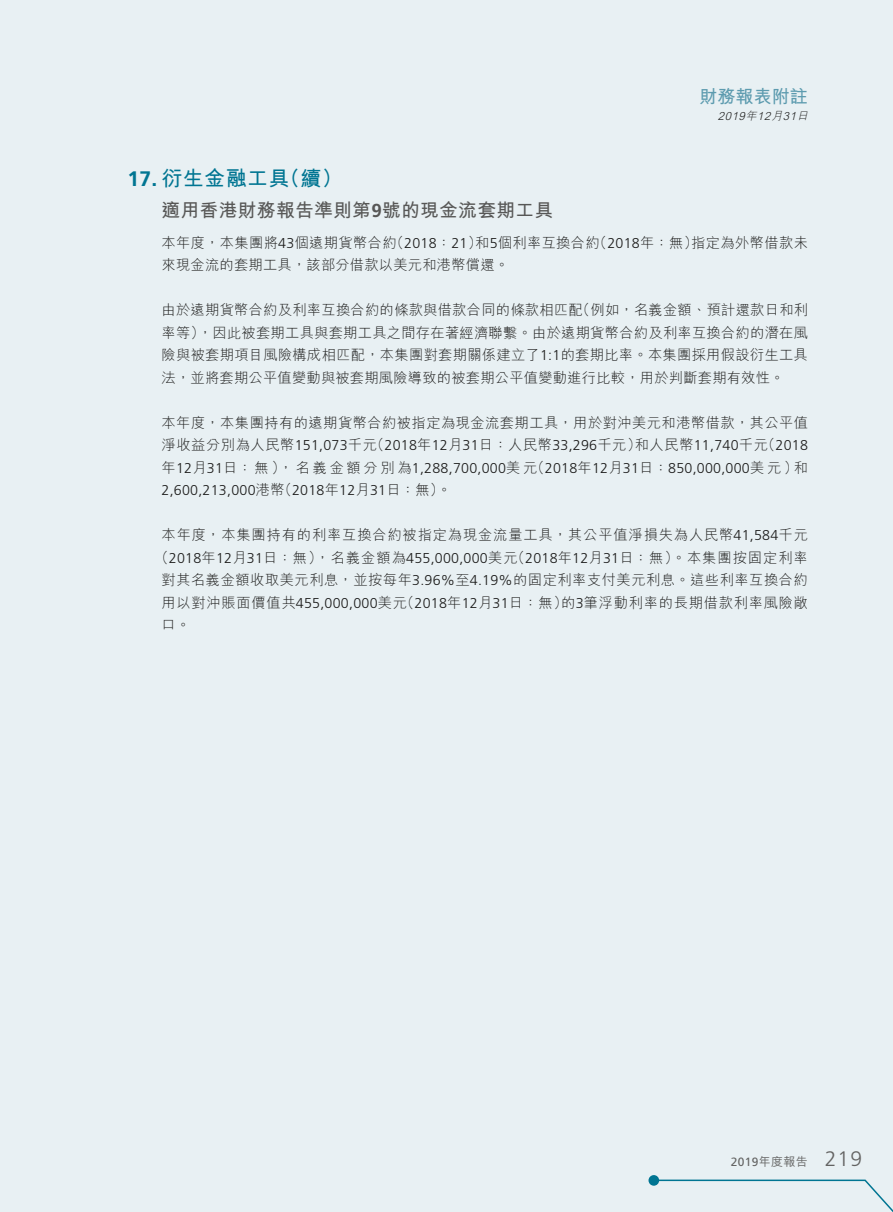
<style>
.page{position:relative;width:893px;height:1212px;background:#e8f0f3}
.page>*{position:absolute;margin:0;border:0;box-sizing:border-box;transform-origin:0 0}
.t1{font:700 21px "M Hei HK";letter-spacing:.015em;color:#007592}
.t2{font:700 18.75px "M Hei HK";letter-spacing:.015em;color:#575756}
.t3{font:700 18px "M Hei HK";letter-spacing:.005em;color:#5d9baf}
.t4{font:300 14.25px/22.5px "M Hei HK";letter-spacing:.035em;color:#1c1c1b}
.t5{font:300 14.25px/22.5px "Frutiger LT Std";letter-spacing:.015em;color:#1c1c1b;text-align:justify}
.t6{font:300 14.25px "M Hei HK";letter-spacing:.07em;color:#1c1c1b}
.t7{font:300 14.25px "M Hei HK";letter-spacing:.06em;color:#1c1c1b}
.t8{font:12px "Frutiger LT Std";color:#636362}
.t9{font:italic 300 11.25px "M Hei HK";color:#1c1c1b}
.s1{font-family:"Frutiger LT Std"}
.s2{font-family:"M Hei HK"}
.s3{font-family:"M Hei HK";font-weight:500}
.s4{font-weight:300;font-size:21px}
</style>
<div class="page">
<div style="left:648px;top:1175px;width:11px;height:11px;background:#007592;border-radius:50%"></div>
<svg style="left:652px;top:1179px;width:241px;height:33px"></svg>
<p class="t3" style="left:699px;top:83px;width:110px">財務報表附註</p>
<p class="t9" style="left:718px;top:108px;width:95px">2019年12月31日</p>
<h1 class="t1" style="left:128px;top:163px;width:217px"><span class="s1">17.</span> 衍生金融工具（續）</h1>
<h2 class="t2" style="left:162px;top:196px;width:393px">適用香港財務報告準則第<span class="s1">9</span>號的現金流套期工具</h2>
<p class="t4" style="left:162px;top:231px;width:648px">本年度，本集團將<span class="s1">43</span>個遠期貨幣合約（<span class="s1">2018</span>：<span class="s1">21</span>）和<span class="s1">5</span>個利率互換合約（<span class="s1">2018</span>年：無）指定為外幣借款未來現金流的套期工具，該部分借款以美元和港幣償還。</p>
<p class="t4" style="left:162px;top:298px;width:648px;text-align:justify">由於遠期貨幣合約及利率互換合約的條款與借款合同的條款相匹配（例如，名義金額、預計還款日和利率等），因此被套期工具與套期工具之間存在著經濟聯繫。由於遠期貨幣合約及利率互換合約的潛在風險與被套期項目風險構成相匹配，本集團對套期關係建立了<span class="s1">1:1</span>的套期比率。本集團採用假設衍生工具法，並將套期公平值變動與被套期風險導致的被套期公平值變動進行比較，用於判斷套期有效性。</p>
<p class="t4" style="left:162px;top:411px;width:648px">本年度，本集團持有的遠期貨幣合約被指定為現金流套期工具，用於對沖美元和港幣借款，其公平值</p>
<p class="t5" style="left:162px;top:434px;width:648px"><span class="s2">淨收益分別為人民幣</span>151,073<span class="s2">千元（</span>2018<span class="s2">年</span>12<span class="s2">月</span>31<span class="s2">日：人民幣</span>33,296<span class="s2">千元）和人民幣</span>11,740<span class="s2">千元（</span>2018<span class="s2">年</span>12<span class="s2">月</span>31<span class="s2">日：無），名義金額分別為</span>1,288,700,000<span class="s2">美元（</span>2018<span class="s2">年</span>12<span class="s2">月</span>31<span class="s2">日：</span>850,000,000<span class="s2">美元）和</span>2,600,213,000<span class="s2">港幣（</span>2018<span class="s2">年</span>12<span class="s2">月</span>31<span class="s2">日：無）。</span></p>
<p class="t7" style="left:162px;top:525px;width:648px">本年度，本集團持有的利率互換合約被指定為現金流量工具，其公平值淨損失為人民幣<span class="s1">41,584</span>千元</p>
<p class="t6" style="left:154px;top:548px;width:655px">（<span class="s1">2018</span>年<span class="s1">12</span>月<span class="s1">31</span>日：無），名義金額為<span class="s1">455,000,000</span>美元（<span class="s1">2018</span>年<span class="s1">12</span>月<span class="s1">31</span>日：無）。本集團按固定利率</p>
<p class="t4" style="left:162px;top:568px;width:648px">對其名義金額收取美元利息，並按每年<span class="s1">3.96%</span>至<span class="s1">4.19%</span>的固定利率支付美元利息。這些利率互換合約</p>
<p class="t4" style="left:162px;top:591px;width:648px">用以對沖賬面價值共<span class="s1">455,000,000</span>美元（<span class="s1">2018</span>年<span class="s1">12</span>月<span class="s1">31</span>日：無）的<span class="s1">3</span>筆浮動利率的長期借款利率風險敞</p>
<p class="t4" style="left:162px;top:613px;width:30px">口。</p>
<p class="t8" style="left:731px;top:1155px;width:133px">2019<span class="s3">年度報告</span> <span class="s4">219</span></p>
</div>
